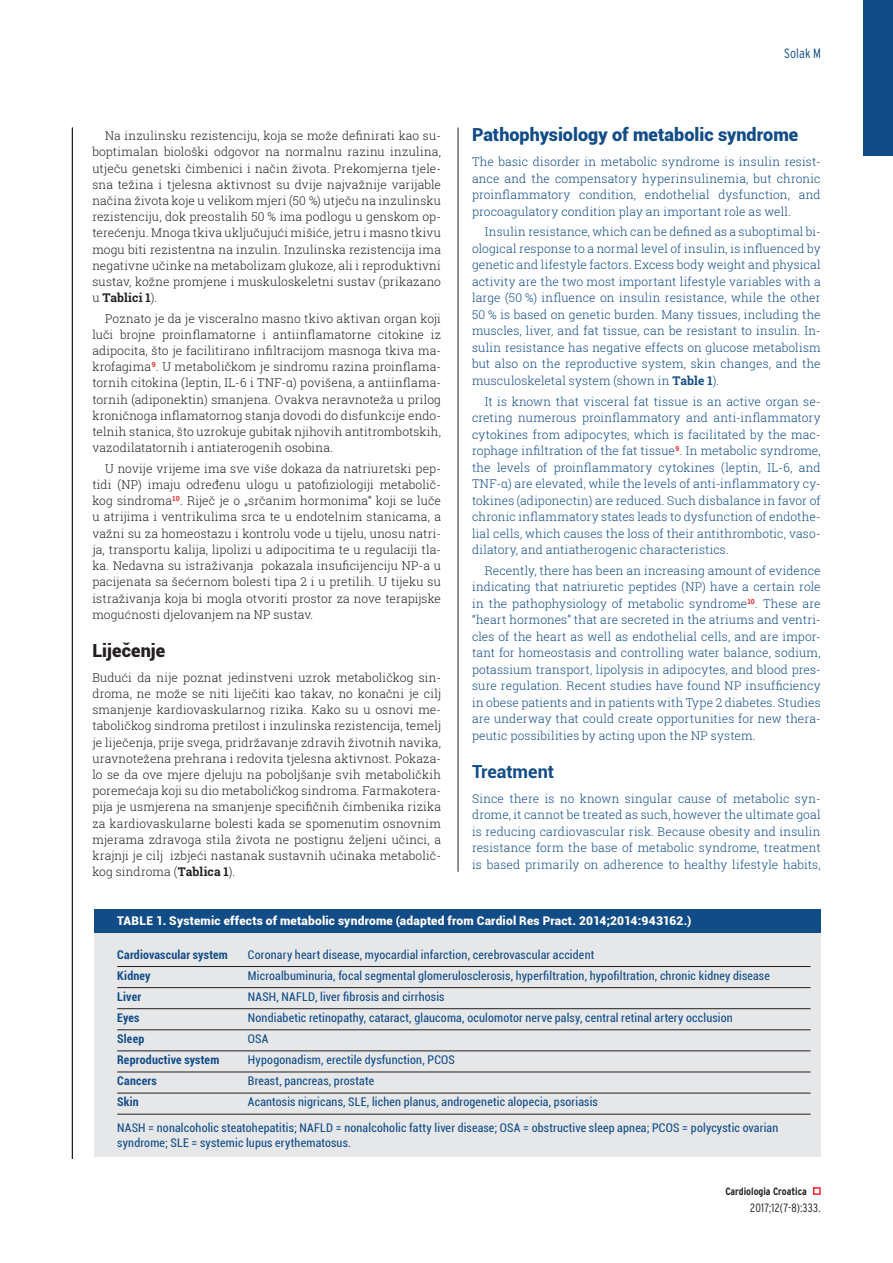
<style>
.page{position:relative;width:893px;height:1263px;background:#fff}
.page>*{position:absolute;margin:0;border:0;box-sizing:border-box;transform-origin:0 0}
.t1{font:900 18px "Roboto";color:#124c87}
.t2{font:900 18px "Roboto";color:#231f20}
.t3{font:700 18px "Roboto";color:#124c87}
.t4{font:300 condensed 13.5px "Interstate";letter-spacing:.01em;color:#124c87}
.t5{font:300 12px/16.2px "Roboto Slab";letter-spacing:.01em;color:#231f20;text-align:justify}
.t6{font:300 12px/16.5px "Roboto Slab";letter-spacing:.01em;color:#124c87;text-align:justify}
.t7{font:condensed 12px/25.3px "Roboto";letter-spacing:.015em;color:#124c87}
.t8{font:900 12px "Roboto";letter-spacing:.015em;color:#fff}
.t9{font:700 condensed 12px "Roboto";letter-spacing:.015em;color:#124c87}
.t10{font:300 condensed 12px "Interstate";letter-spacing:.025em;color:#231f20}
.t11{font:700 condensed 10.5px "Interstate";color:#231f20}
.s1{font-weight:700}
</style>
<div class="page">
<div style="left:813px;top:1187px;width:8px;height:8px;border:2px solid #ee2629"></div>
<div style="left:863px;top:0;width:30px;height:155px;background:#124c87"></div>
<hr style="left:72px;top:128px;width:1px;height:1031px;background:#231f20">
<hr style="left:458px;top:128px;width:1px;height:744px;background:#231f20">
<div style="left:94px;top:909px;width:727px;height:248px;background:#e6e7e9"></div>
<div style="left:94px;top:909px;width:727px;height:24px;background:#124c87"></div>
<hr style="left:117px;top:966px;width:131px;height:1px;background:#231f20">
<hr style="left:248px;top:966px;width:562px;height:1px;background:#231f20">
<hr style="left:117px;top:987px;width:131px;height:1px;background:#231f20">
<hr style="left:248px;top:987px;width:562px;height:1px;background:#231f20">
<hr style="left:117px;top:1008px;width:131px;height:1px;background:#231f20">
<hr style="left:248px;top:1008px;width:562px;height:1px;background:#231f20">
<hr style="left:117px;top:1029px;width:131px;height:1px;background:#231f20">
<hr style="left:248px;top:1029px;width:562px;height:1px;background:#231f20">
<hr style="left:117px;top:1051px;width:131px;height:1px;background:#231f20">
<hr style="left:248px;top:1051px;width:562px;height:1px;background:#231f20">
<hr style="left:117px;top:1072px;width:131px;height:1px;background:#231f20">
<hr style="left:248px;top:1072px;width:562px;height:1px;background:#231f20">
<hr style="left:117px;top:1093px;width:131px;height:1px;background:#231f20">
<hr style="left:248px;top:1093px;width:562px;height:1px;background:#231f20">
<hr style="left:117px;top:1114px;width:131px;height:1px;background:#231f20">
<hr style="left:248px;top:1114px;width:562px;height:1px;background:#231f20">
<p class="t5" style="left:92px;top:127px;width:350px;text-indent:13px">Na inzulinsku rezistenciju, koja se može definirati kao su&shy;boptimalan biološki odgovor na normalnu razinu inzulina, utječu genetski čimbenici i način života. Prekomjerna tjele&shy;sna težina i tjelesna aktivnost su dvije najvažnije varijable načina života koje u velikom mjeri (50 %) utječu na inzulinsku rezistenciju, dok preostalih 50 % ima podlogu u genskom op&shy;terećenju. Mnoga tkiva uključujući mišiće, jetru i masno tkivu mogu biti rezistentna na inzulin. Inzulinska rezistencija ima negativne učinke na metabolizam glukoze, ali i reproduktivni sustav, kožne promjene i muskuloskeletni sustav (prikazano u <span class="s1">Tablici 1</span>).</p>
<p class="t5" style="left:92px;top:310px;width:350px;text-indent:13px">Poznato je da je visceralno masno tkivo aktivan organ koji luči brojne proinflamatorne i antiinflamatorne citokine iz adipocita, što je facilitirano infiltracijom masnoga tkiva ma&shy;krofagima<sup>9</sup>. U metaboličkom je sindromu razina proinflama&shy;tornih citokina (leptin, IL-6 i TNF-α) povišena, a antiinflama&shy;tornih (adiponektin) smanjena. Ovakva neravnoteža u prilog kroničnoga inflamatornog stanja dovodi do disfunkcije endo&shy;telnih stanica, što uzrokuje gubitak njihovih antitrombotskih, vazodilatatornih i antiaterogenih osobina.</p>
<p class="t5" style="left:92px;top:460px;width:350px;text-indent:13px">U novije vrijeme ima sve više dokaza da natriuretski pep&shy;tidi (NP) imaju određenu ulogu u patofiziologiji metabolič&shy;kog sindroma<sup>10</sup>. Riječ je o „srčanim hormonima“ koji se luče u atrijima i ventrikulima srca te u endotelnim stanicama, a važni su za homeostazu i kontrolu vode u tijelu, unosu natri&shy;ja, transportu kalija, lipolizi u adipocitima te u regulaciji tla&shy;ka. Nedavna su istraživanja pokazala insuficijenciju NP-a u pacijenata sa šećernom bolesti tipa 2 i u pretilih. U tijeku su istraživanja koja bi mogla otvoriti prostor za nove terapijske mogućnosti djelovanjem na NP sustav.</p>
<h1 class="t2" style="left:92px;top:638px;width:74px">Liječenje</h1>
<p class="t5" style="left:92px;top:669px;width:350px">Budući da nije poznat jedinstveni uzrok metaboličkog sin&shy;droma, ne može se niti liječiti kao takav, no konačni je cilj smanjenje kardiovaskularnog rizika. Kako su u osnovi me&shy;taboličkog sindroma pretilost i inzulinska rezistencija, temelj je liječenja, prije svega, pridržavanje zdravih životnih navika, uravnotežena prehrana i redovita tjelesna aktivnost. Pokaza&shy;lo se da ove mjere djeluju na poboljšanje svih metaboličkih poremećaja koji su dio metaboličkog sindroma. Farmakotera&shy;pija je usmjerena na smanjenje specifičnih čimbenika rizika za kardiovaskularne bolesti kada se spomenutim osnovnim mjerama zdravoga stila života ne postignu željeni učinci, a krajnji je cilj izbjeći nastanak sustavnih učinaka metabolič&shy;kog sindroma (<span class="s1">Tablica 1</span>).</p>
<p class="t4" style="left:784px;top:46px;width:39px">Solak M</p>
<h1 class="t1" style="left:472px;top:122px;width:328px">Pathophysiology of metabolic syndrome</h1>
<p class="t6" style="left:472px;top:153px;width:350px">The basic disorder in metabolic syndrome is insulin resist&shy;ance and the compensatory hyperinsulinemia, but chronic proinflammatory condition, endothelial dysfunction, and procoagulatory condition play an important role as well.</p>
<p class="t6" style="left:472px;top:223px;width:350px;text-indent:13px">Insulin resistance, which can be defined as a suboptimal bi&shy;ological response to a normal level of insulin, is influenced by genetic and lifestyle factors. Excess body weight and physical activity are the two most important lifestyle variables with a large (50 %) influence on insulin resistance, while the other 50 % is based on genetic burden. Many tissues, including the muscles, liver, and fat tissue, can be resistant to insulin. In&shy;sulin resistance has negative effects on glucose metabolism but also on the reproductive system, skin changes, and the musculoskeletal system (shown in <span class="s1">Table 1</span>).</p>
<p class="t6" style="left:472px;top:393px;width:350px;text-indent:13px">It is known that visceral fat tissue is an active organ se&shy;creting numerous proinflammatory and anti-inflammatory cytokines from adipocytes, which is facilitated by the mac&shy;rophage infiltration of the fat tissue<sup>9</sup>. In metabolic syndrome, the levels of proinflammatory cytokines (leptin, IL-6, and TNF-α) are elevated, while the levels of anti-inflammatory cy&shy;tokines (adiponectin) are reduced. Such disbalance in favor of chronic inflammatory states leads to dysfunction of endothe&shy;lial cells, which causes the loss of their antithrombotic, vaso&shy;dilatory, and antiatherogenic characteristics.</p>
<p class="t6" style="left:472px;top:562px;width:350px;text-indent:13px">Recently, there has been an increasing amount of evidence indicating that natriuretic peptides (NP) have a certain role in the pathophysiology of metabolic syndrome<sup>10</sup>. These are “heart hormones” that are secreted in the atriums and ventri&shy;cles of the heart as well as endothelial cells, and are impor&shy;tant for homeostasis and controlling water balance, sodium, potassium transport, lipolysis in adipocytes, and blood pres&shy;sure regulation. Recent studies have found NP insufficiency in obese patients and in patients with Type 2 diabetes. Studies are underway that could create opportunities for new thera&shy;peutic possibilities by acting upon the NP system.</p>
<h1 class="t3" style="left:472px;top:759px;width:84px">Treatment</h1>
<p class="t6" style="left:472px;top:790px;width:350px">Since there is no known singular cause of metabolic syn&shy;drome, it cannot be treated as such, however the ultimate goal is reducing cardiovascular risk. Because obesity and insulin resistance form the base of metabolic syndrome, treatment is based primarily on adherence to healthy lifestyle habits,</p>
<p class="t8" style="left:117px;top:912px;width:576px">Table 1. Systemic effects of metabolic syndrome (adapted from Cardiol Res Pract. 2014;2014:943162.)</p>
<p class="t9" style="left:117px;top:946px;width:112px">Cardiovascular system</p>
<p class="t7" style="left:248px;top:941px;width:348px">Coronary heart disease, myocardial infarction, cerebrovascular accident</p>
<p class="t9" style="left:117px;top:967px;width:35px">Kidney</p>
<p class="t7" style="left:248px;top:962px;width:523px">Microalbuminuria, focal segmental glomerulosclerosis, hyperfiltration, hypofiltration, chronic kidney disease</p>
<p class="t9" style="left:117px;top:988px;width:25px">Liver</p>
<p class="t7" style="left:248px;top:983px;width:198px">NASH, NAFLD, liver fibrosis and cirrhosis</p>
<p class="t9" style="left:117px;top:1009px;width:24px">Eyes</p>
<p class="t7" style="left:248px;top:1004px;width:486px">Nondiabetic retinopathy, cataract, glaucoma, oculomotor nerve palsy, central retinal artery occlusion</p>
<p class="t9" style="left:117px;top:1030px;width:29px">Sleep</p>
<p class="t7" style="left:248px;top:1026px;width:22px">OSA</p>
<p class="t9" style="left:117px;top:1051px;width:104px">Reproductive system</p>
<p class="t7" style="left:248px;top:1047px;width:209px">Hypogonadism, erectile dysfunction, PCOS</p>
<p class="t9" style="left:117px;top:1072px;width:41px">Cancers</p>
<p class="t7" style="left:248px;top:1068px;width:128px">Breast, pancreas, prostate</p>
<p class="t9" style="left:117px;top:1093px;width:23px">Skin</p>
<p class="t7" style="left:117px;top:1089px;width:663px;text-indent:131px">Acantosis nigricans, SLE, lichen planus, androgenetic alopecia, psoriasis<br>NASH = nonalcoholic steatohepatitis; NAFLD = nonalcoholic fatty liver disease; OSA = obstructive sleep apnea; PCOS = polycystic ovarian</p>
<p class="t7" style="left:117px;top:1129px;width:235px">syndrome; SLE = systemic lupus erythematosus.</p>
<p class="t11" style="left:725px;top:1185px;width:83px">Cardiologia Croatica</p>
<p class="t10" style="left:750px;top:1201px;width:72px">2017;12(7-8):333.</p>
</div>
